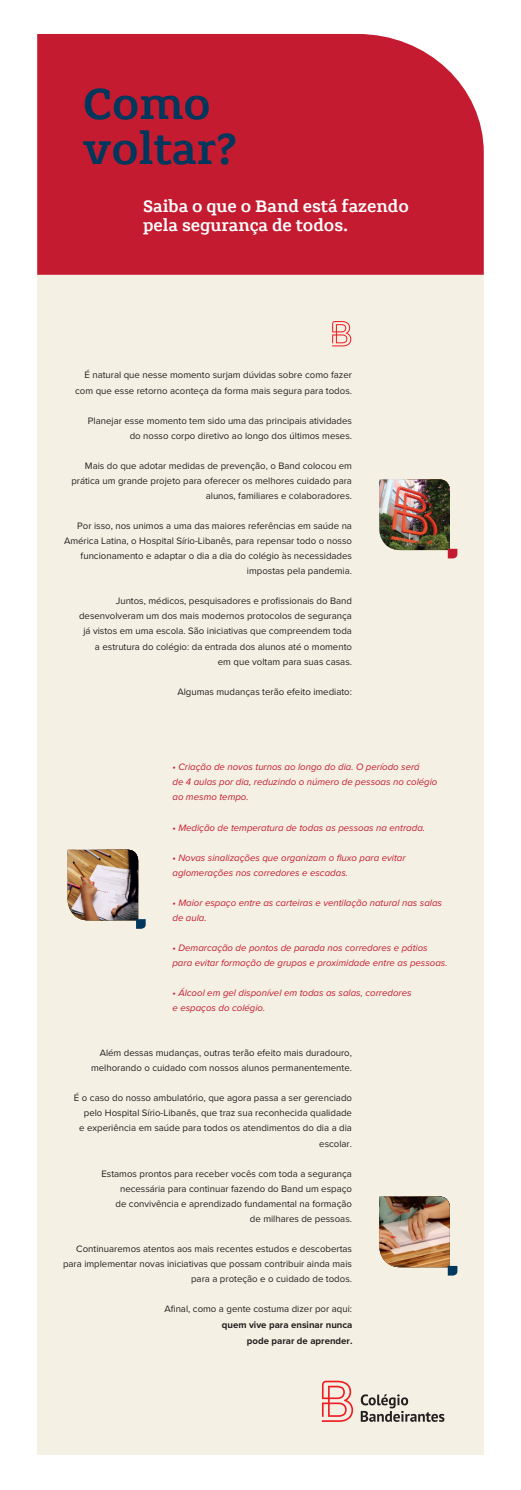
<style>
.page{position:relative;width:521px;height:1490px;background:#fff}
.page>*{position:absolute;margin:0;border:0;box-sizing:border-box;transform-origin:0 0}
.t1{font:46.81px/45.6px "Grueber";color:#00375c}
.t2{font:17.94px/19.6px "Grueber";color:#fff}
.t3{font:9.62px/15px "Proxima Nova";color:#231f20;text-align:right}
.t4{font:italic 9.62px/15px "Proxima Nova";color:#c51b30}
.t5{font:700 9.62px/15.8px "Proxima Nova";color:#231f20;text-align:right}
</style>
<div class="page">
<div style="left:37px;top:275px;width:447px;height:1179px;background:#f4f0e3"></div>
<div style="left:37px;top:34px;width:447px;height:241px;background:#c51b30"></div>
<svg style="left:322px;top:1380px;width:31px;height:41px"></svg>
<svg style="left:361px;top:1394px;width:83px;height:27px"></svg>
<svg style="left:332px;top:321px;width:19px;height:25px"></svg>
<img style="left:379px;top:479px;width:71px;height:71px">
<svg style="left:448px;top:548px;width:9px;height:10px"></svg>
<img style="left:67px;top:849px;width:71px;height:71px">
<svg style="left:136px;top:919px;width:10px;height:9px"></svg>
<img style="left:379px;top:1196px;width:71px;height:70px">
<svg style="left:448px;top:1265px;width:9px;height:10px"></svg>
<h1 class="t1" style="left:83px;top:82px;width:155px">Como voltar?</h1>
<h2 class="t2" style="left:143px;top:197px;width:267px">Saiba o que o Band está fazendo pela segurança de todos.</h2>
<p class="t3" style="left:75px;top:367px;width:278px">É natural que nesse momento surjam dúvidas sobre como fazer com que esse retorno aconteça da forma mais segura para todos.</p>
<p class="t3" style="left:88px;top:412px;width:266px">Planejar esse momento tem sido uma das principais atividades do nosso corpo diretivo ao longo dos últimos meses.</p>
<p class="t3" style="left:71px;top:457px;width:282px">Mais do que adotar medidas de prevenção, o Band colocou em prática um grande projeto para oferecer os melhores cuidado para alunos, familiares e colaboradores.</p>
<p class="t3" style="left:64px;top:518px;width:289px">Por isso, nos unimos a uma das maiores referências em saúde na América Latina, o Hospital Sírio-Libanês, para repensar todo o nosso funcionamento e adaptar o dia a dia do colégio às necessidades impostas pela pandemia.</p>
<p class="t3" style="left:79px;top:593px;width:274px">Juntos, médicos, pesquisadores e profissionais do Band desenvolveram um dos mais modernos protocolos de segurança já vistos em uma escola. São iniciativas que compreendem toda a estrutura do colégio: da entrada dos alunos até o momento<br>em que voltam para suas casas.</p>
<p class="t3" style="left:177px;top:683px;width:176px">Algumas mudanças terão efeito imediato:</p>
<p class="t4" style="left:172px;top:759px;width:266px">• Criação de novos turnos ao longo do dia. O período será<br>de 4 aulas por dia, reduzindo o número de pessoas no colégio ao mesmo tempo.</p>
<p class="t4" style="left:172px;top:819px;width:254px">• Medição de temperatura de todas as pessoas na entrada.</p>
<p class="t4" style="left:172px;top:849px;width:235px">• Novas sinalizações que organizam o fluxo para evitar aglomerações nos corredores e escadas.</p>
<p class="t4" style="left:172px;top:894px;width:271px">• Maior espaço entre as carteiras e ventilação natural nas salas de aula.</p>
<p class="t4" style="left:172px;top:939px;width:277px">• Demarcação de pontos de parada nos corredores e pátios para evitar formação de grupos e proximidade entre as pessoas.</p>
<p class="t4" style="left:172px;top:984px;width:241px">• Álcool em gel disponível em todas as salas, corredores e espaços do colégio.</p>
<p class="t3" style="left:91px;top:1044px;width:262px">Além dessas mudanças, outras terão efeito mais duradouro, melhorando o cuidado com nossos alunos permanentemente.</p>
<p class="t3" style="left:74px;top:1089px;width:279px">É o caso do nosso ambulatório, que agora passa a ser gerenciado pelo Hospital Sírio-Libanês, que traz sua reconhecida qualidade<br>e experiência em saúde para todos os atendimentos do dia a dia escolar.</p>
<p class="t3" style="left:101px;top:1165px;width:252px">Estamos prontos para receber vocês com toda a segurança necessária para continuar fazendo do Band um espaço<br>de convivência e aprendizado fundamental na formação<br>de milhares de pessoas.</p>
<p class="t3" style="left:63px;top:1240px;width:290px">Continuaremos atentos aos mais recentes estudos e descobertas para implementar novas iniciativas que possam contribuir ainda mais para a proteção e o cuidado de todos.</p>
<p class="t3" style="left:164px;top:1300px;width:189px">Afinal, como a gente costuma dizer por aqui:</p>
<p class="t5" style="left:222px;top:1316px;width:132px">quem vive para ensinar nunca pode parar de aprender.</p>
</div>
